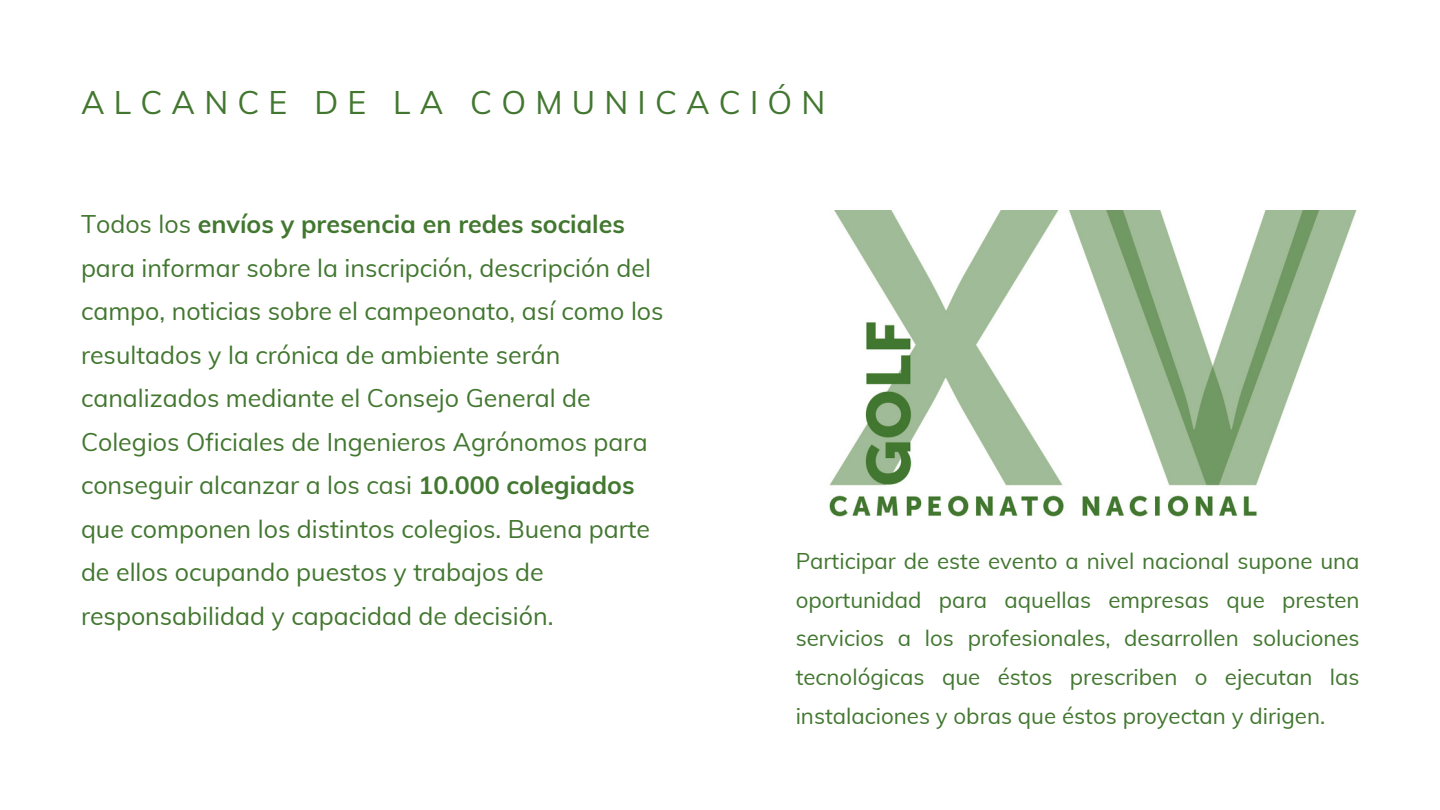
<style>
.page{position:relative;width:1440px;height:810px;background:#fff}
.page>*{position:absolute;margin:0;border:0;box-sizing:border-box;transform-origin:0 0}
.t1{font:32px "Muli";letter-spacing:.29em;color:#427730}
.t2{font:25px/43.5px "Muli";color:#427730}
.t3{font:22.3px/38.7px "Muli";color:#427730;text-align:justify}
.s1{font-weight:700}
</style>
<div class="page">
<img style="left:829px;top:210px;width:528px;height:307px">
<p class="t1" style="left:81px;top:82px;width:746px">ALCANCE DE LA COMUNICACIÓN</p>
<p class="t2" style="left:81px;top:202px;width:584px">Todos los <span class="s1">envíos y presencia en redes sociales </span>para informar sobre la inscripción, descripción del campo, noticias sobre el campeonato, así como los resultados y la crónica de ambiente serán canalizados mediante el Consejo General de Colegios Oficiales de Ingenieros Agrónomos para conseguir alcanzar a los casi <span class="s1">10.000 colegiados </span>que componen los distintos colegios. Buena parte de ellos ocupando puestos y trabajos de responsabilidad y capacidad de decisión.</p>
<p class="t3" style="left:796px;top:541px;width:565px">Participar de este evento a nivel nacional supone una oportunidad para aquellas empresas que presten servicios a los profesionales, desarrollen soluciones tecnológicas que éstos prescriben o ejecutan las instalaciones y obras que éstos proyectan y dirigen.</p>
</div>
